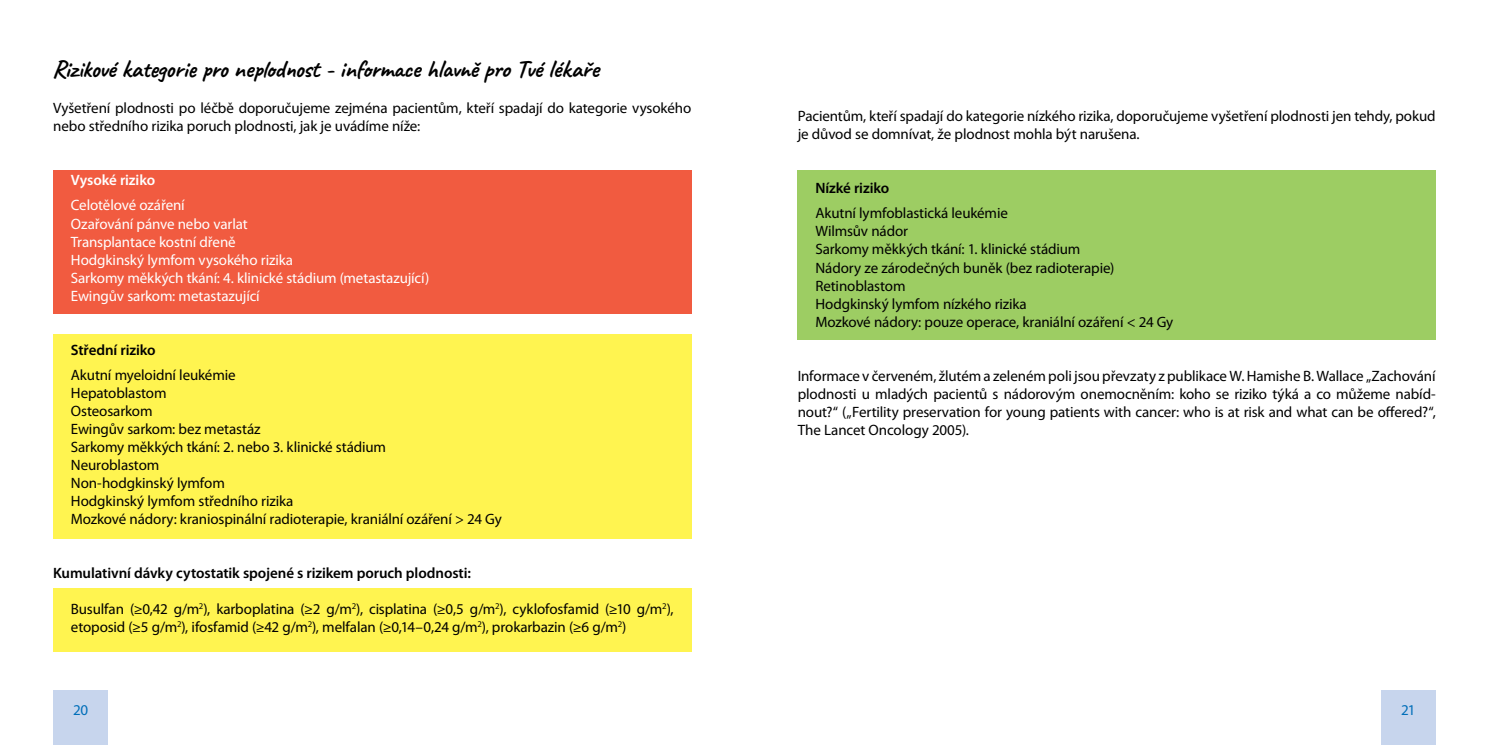
<style>
.page{position:relative;width:1489px;height:745px;background:#fff}
.page>*{position:absolute;margin:0;border:0;box-sizing:border-box;transform-origin:0 0}
.t1{font:700 25px "Caveat";letter-spacing:-.02em;color:#000}
.t2{font:15px/18px "Myriad Pro";letter-spacing:-.005em;color:#000}
.t3{font:15px/18px "Myriad Pro";letter-spacing:-.01em;color:#fff}
.t4{font:600 15px "Myriad Pro";letter-spacing:-.005em;color:#000}
.t5{font:600 15px "Myriad Pro";letter-spacing:-.01em;color:#fff}
.t6{font:15px "Myriad Pro";color:#006eb9}
</style>
<div class="page">
<div style="left:53px;top:689px;width:55px;height:55px;background:#c7d5ed"></div>
<div style="left:1380px;top:689px;width:55px;height:55px;background:#c7d5ed"></div>
<div style="left:53px;top:334px;width:638px;height:204px;background:#fff450"></div>
<div style="left:53px;top:587px;width:638px;height:64px;background:#fff450"></div>
<div style="left:797px;top:169px;width:638px;height:170px;background:#9dcd63"></div>
<div style="left:53px;top:170px;width:638px;height:143px;background:#f15b40"></div>
<h1 class="t1" style="left:53px;top:53px;width:547px">Rizikové kategorie pro neplodnost - informace hlavně pro Tvé lékaře</h1>
<p class="t2" style="left:53px;top:99px;width:639px">Vyšetření plodnosti po léčbě doporučujeme zejména pacientům, kteří spadají do kategorie vysokého nebo středního rizika poruch plodnosti, jak je uvádíme níže:</p>
<p class="t5" style="left:71px;top:171px;width:86px">Vysoké riziko</p>
<p class="t3" style="left:71px;top:196px;width:360px">Celotělové ozáření<br>Ozařování pánve nebo varlat<br>Transplantace kostní dřeně<br>Hodgkinský lymfom vysokého rizika<br>Sarkomy měkkých tkání: 4. klinické stádium (metastazující)<br>Ewingův sarkom: metastazující</p>
<p class="t4" style="left:71px;top:340px;width:86px">Střední riziko</p>
<p class="t2" style="left:71px;top:365px;width:432px">Akutní myeloidní leukémie<br>Hepatoblastom<br>Osteosarkom<br>Ewingův sarkom: bez metastáz<br>Sarkomy měkkých tkání: 2. nebo 3. klinické stádium<br>Neuroblastom<br>Non-hodgkinský lymfom<br>Hodgkinský lymfom středního rizika<br>Mozkové nádory: kraniospinální radioterapie, kraniální ozáření &gt; 24 Gy</p>
<p class="t4" style="left:53px;top:563px;width:419px">Kumulativní dávky cytostatik spojené s rizikem poruch plodnosti:</p>
<p class="t2" style="left:71px;top:599px;width:604px">Busulfan (≥0,42 g/m<sup>2</sup>), karboplatina (≥2 g/m<sup>2</sup>), cisplatina (≥0,5 g/m<sup>2</sup>), cyklofosfamid (≥10 g/m<sup>2</sup>), etoposid (≥5 g/m<sup>2</sup>), ifosfamid (≥42 g/m<sup>2</sup>), melfalan (≥0,14–0,24 g/m<sup>2</sup>), prokarbazin (≥6 g/m<sup>2</sup>)</p>
<p class="t2" style="left:797px;top:107px;width:639px">Pacientům, kteří spadají do kategorie nízkého rizika, doporučujeme vyšetření plodnosti jen tehdy, pokud je důvod se domnívat, že plodnost mohla být narušena.</p>
<p class="t4" style="left:815px;top:179px;width:75px">Nízké riziko</p>
<p class="t2" style="left:815px;top:204px;width:359px">Akutní lymfoblastická leukémie<br>Wilmsův nádor<br>Sarkomy měkkých tkání: 1. klinické stádium<br>Nádory ze zárodečných buněk (bez radioterapie)<br>Retinoblastom<br>Hodgkinský lymfom nízkého rizika<br>Mozkové nádory: pouze operace, kraniální ozáření &lt; 24 Gy</p>
<p class="t2" style="left:797px;top:366px;width:639px;text-align:justify">Informace v červeném, žlutém a zeleném poli jsou převzaty z publikace W. Hamishe B. Wallace „Zachování plodnosti u mladých pacientů s nádorovým onemocněním: koho se riziko týká a co můžeme nabíd&shy;nout?“ („Fertility preservation for young patients with cancer: who is at risk and what can be offered?“, The Lancet Oncology 2005).</p>
<p class="t6" style="left:73px;top:699px;width:17px">20</p>
<p class="t6" style="left:1400px;top:699px;width:16px">21</p>
</div>
